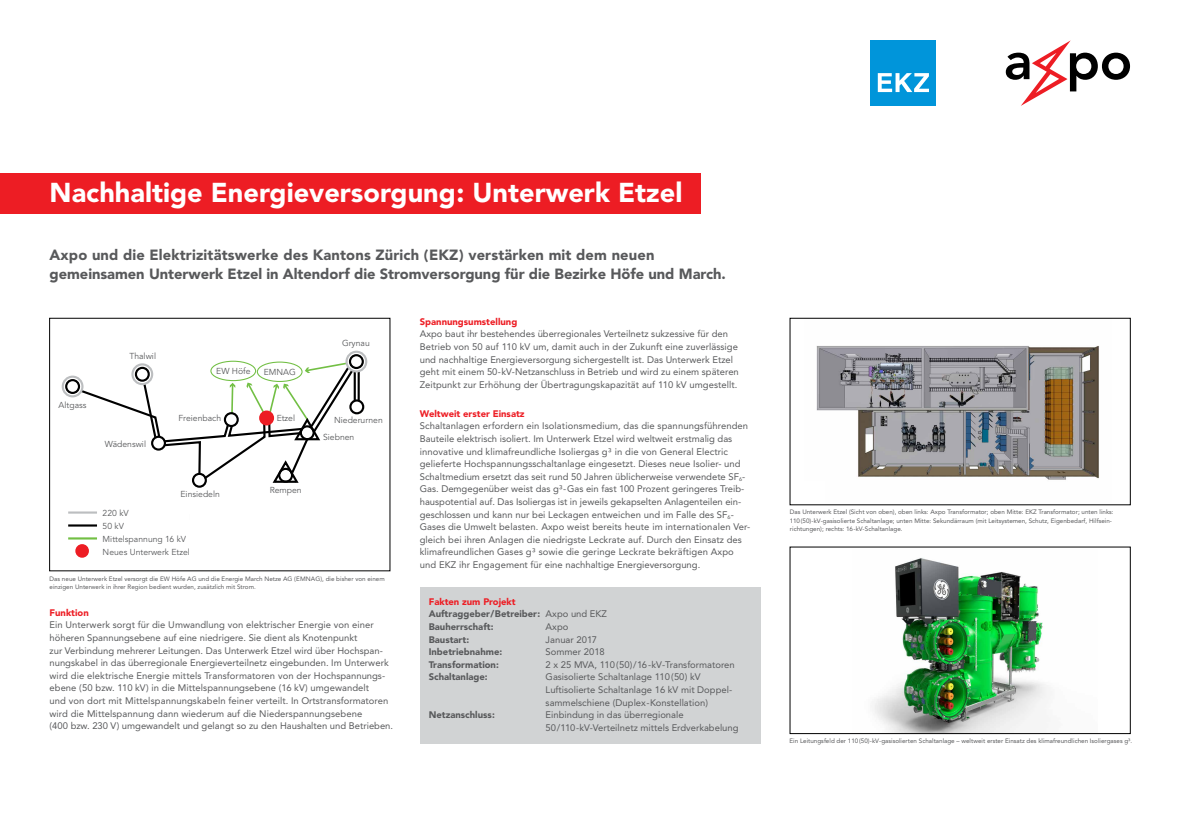
<style>
.page{position:relative;width:1180px;height:835px;background:#fff}
.page>*{position:absolute;margin:0;border:0;box-sizing:border-box;transform-origin:0 0}
.t1{font:900 27.12px "Avenir LT Pro";color:#fff}
.t2{font:900 14.7px/18.5px "Avenir LT Pro";letter-spacing:-.005em;color:#58595b}
.t3{font:9.45px/12.6px "Avenir LT Pro";color:#58595b}
.t4{font:900 9.45px/12.6px "Avenir LT Pro";color:#58595b}
.t5{font:900 9.45px "Avenir LT Pro";color:#ed1d24}
.t6{font:8.61px/12.9px "Avenir LT Pro";color:#58595b}
.t7{font:6.3px/8.4px "Avenir LT Pro";color:#58595b}
.s1{color:#ed1d24}
.s2{font-weight:400}
</style>
<div class="page">
<svg style="left:1005px;top:40px;width:125px;height:66px"></svg>
<div style="left:0;top:173px;width:700px;height:40px;background:#ed1d24"></div>
<div style="left:420px;top:587px;width:340px;height:157px;background:#d1d3d4"></div>
<img style="left:874px;top:558px;width:173px;height:173px">
<img style="left:816px;top:345px;width:283px;height:135px">
<div style="left:790px;top:318px;width:340px;height:186px;border:1px solid #000"></div>
<div style="left:870px;top:40px;width:66px;height:66px;background:#0095da"></div>
<svg style="left:878px;top:73px;width:51px;height:19px"></svg>
<div style="left:65px;top:379px;width:15px;height:15px;border:2px solid #000;border-radius:50%"></div>
<div style="left:192px;top:472px;width:15px;height:15px;border:2px solid #000;border-radius:50%"></div>
<div style="left:349px;top:399px;width:15px;height:15px;border:2px solid #000;border-radius:50%"></div>
<div style="left:349px;top:354px;width:15px;height:15px;border:2px solid #000;border-radius:50%"></div>
<hr style="left:354px;top:371px;width:2px;height:30px;background:#000">
<hr style="left:358px;top:371px;width:2px;height:30px;background:#000">
<div style="left:210px;top:360px;width:46px;height:21px;border:1px solid #72bf44;border-radius:50%"></div>
<div style="left:345px;top:350px;width:22px;height:22px;border:2px solid #bcbec0;border-radius:50%"></div>
<svg style="left:79px;top:361px;width:276px;height:123px"></svg>
<div style="left:260px;top:411px;width:13px;height:13px;background:#ed1d24;border-radius:50%"></div>
<div style="left:259px;top:410px;width:15px;height:15px;border:2px solid #ed1d24;border-radius:50%"></div>
<div style="left:131px;top:363px;width:22px;height:22px;border:2px solid #bcbec0;border-radius:50%"></div>
<div style="left:62px;top:375px;width:21px;height:22px;border:2px solid #bcbec0;border-radius:50%"></div>
<div style="left:54px;top:481px;width:107px;height:57px;background:#fff"></div>
<hr style="left:68px;top:511px;width:29px;height:2px;background:#bcbec0">
<hr style="left:68px;top:524px;width:29px;height:2px;background:#000">
<hr style="left:68px;top:537px;width:29px;height:2px;background:#72bf44">
<div style="left:76px;top:545px;width:12px;height:11px;background:#ed1d24;border-radius:50%"></div>
<div style="left:75px;top:544px;width:14px;height:13px;border:2px solid #ed1d24;border-radius:50%"></div>
<h1 class="t1" style="left:50px;top:176px;width:634px">Nachhaltige Energieversorgung: Unterwerk Etzel</h1>
<h2 class="t2" style="left:50px;top:246px;width:678px">Axpo und die Elektrizitätswerke des Kantons Zürich (EKZ) verstärken mit dem neuen gemeinsamen Unterwerk Etzel in Altendorf die Stromversorgung für die Bezirke Höfe und March.</h2>
<p class="t6" style="left:59px;top:398px;width:29px">Altgass</p>
<p class="t6" style="left:129px;top:349px;width:28px">Thalwil</p>
<p class="t6" style="left:105px;top:437px;width:43px">Wädenswil</p>
<p class="t6" style="left:216px;top:364px;width:36px">EW Höfe</p>
<p class="t6" style="left:264px;top:365px;width:34px">EMNAG</p>
<p class="t6" style="left:178px;top:412px;width:44px">Freienbach</p>
<p class="t6" style="left:180px;top:487px;width:41px">Einsiedeln</p>
<p class="t6" style="left:277px;top:412px;width:20px">Etzel</p>
<p class="t6" style="left:270px;top:483px;width:34px">Rempen</p>
<p class="t6" style="left:103px;top:506px;width:89px">220 kV<br>50 kV<br>Mittelspannung 16 kV<br>Neues Unterwerk Etzel</p>
<p class="t6" style="left:342px;top:337px;width:29px">Grynau</p>
<p class="t6" style="left:334px;top:413px;width:50px">Niederurnen</p>
<p class="t6" style="left:323px;top:431px;width:33px">Siebnen</p>
<p class="t7" style="left:50px;top:574px;width:337px">Das neue Unterwerk Etzel versorgt die EW Höfe AG und die Energie March Netze AG (EMNAG), die bisher von einem einzigen Unterwerk in ihrer Region bedient wurden, zusätzlich mit Strom.</p>
<p class="t5" style="left:50px;top:606px;width:41px">Funktion</p>
<p class="t3" style="left:50px;top:618px;width:345px">Ein Unterwerk sorgt für die Umwandlung von elektrischer Energie von einer höheren Spannungsebene auf eine niedrigere. Sie dient als Knotenpunkt<br>zur Verbindung mehrerer Leitungen. Das Unterwerk Etzel wird über Hochspan&shy;nungskabel in das überregionale Energieverteilnetz eingebunden. Im Unterwerk wird die elektrische Energie mittels Transformatoren von der Hochspannungs&shy;ebene (50 bzw. 110 kV) in die Mittelspannungsebene (16 kV) umgewandelt<br>und von dort mit Mittelspannungskabeln feiner verteilt. In Ortstransformatoren wird die Mittelspannung dann wiederum auf die Niederspannungsebene<br>(400 bzw. 230 V) umgewandelt und gelangt so zu den Haushalten und Betrieben.</p>
<p class="t5" style="left:420px;top:316px;width:99px">Spannungsumstellung</p>
<p class="t3" style="left:420px;top:328px;width:321px">Axpo baut ihr bestehendes überregionales Verteilnetz sukzessive für den Betrieb von 50 auf 110 kV um, damit auch in der Zukunft eine zuverlässige und nachhaltige Energieversorgung sichergestellt ist. Das Unterwerk Etzel geht mit einem 50-kV-Netzanschluss in Betrieb und wird zu einem späteren Zeitpunkt zur Erhöhung der Übertragungskapazität auf 110 kV umgestellt.</p>
<p class="t5" style="left:420px;top:407px;width:106px">Weltweit erster Einsatz</p>
<p class="t3" style="left:420px;top:419px;width:332px">Schaltanlagen erfordern ein Isolationsmedium, das die spannungsführenden Bauteile elektrisch isoliert. Im Unterwerk Etzel wird weltweit erstmalig das innovative und klimafreundliche Isoliergas g³ in die von General Electric gelieferte Hochspannungsschaltanlage eingesetzt. Dieses neue Isolier- und Schaltmedium ersetzt das seit rund 50 Jahren üblicherweise verwendete SF<sub>6</sub>- Gas. Demgegenüber weist das g³-Gas ein fast 100 Prozent geringeres Treib&shy;hauspotential auf. Das Isoliergas ist in jeweils gekapselten Anlagenteilen ein&shy;geschlossen und kann nur bei Leckagen entweichen und im Falle des SF<sub>6</sub>- Gases die Umwelt belasten. Axpo weist bereits heute im internationalen Ver&shy;gleich bei ihren Anlagen die niedrigste Leckrate auf. Durch den Einsatz des klimafreundlichen Gases g³ sowie die geringe Leckrate bekräftigen Axpo und EKZ ihr Engagement für eine nachhaltige Energieversorgung.</p>
<p class="t4" style="left:429px;top:595px;width:180px"><span class="s1">Fakten zum Projekt<br></span>Auftraggeber/Betreiber: <span class="s2">Axpo und EKZ<br></span>Bauherrschaft:</p>
<p class="t3" style="left:545px;top:620px;width:24px">Axpo</p>
<p class="t4" style="left:429px;top:633px;width:42px">Baustart:</p>
<p class="t3" style="left:545px;top:633px;width:53px">Januar 2017</p>
<p class="t4" style="left:429px;top:645px;width:75px">Inbetriebnahme:</p>
<p class="t3" style="left:545px;top:645px;width:60px">Sommer 2018</p>
<p class="t4" style="left:429px;top:658px;width:72px">Transformation:</p>
<p class="t3" style="left:545px;top:658px;width:191px">2 x 25 MVA, 110(50)/16-kV-Transformatoren</p>
<p class="t4" style="left:429px;top:670px;width:60px">Schaltanlage:</p>
<p class="t3" style="left:545px;top:670px;width:188px">Gasisolierte Schaltanlage 110(50) kV<br>Luftisolierte Schaltanlage 16 kV mit Doppel&shy;sammelschiene (Duplex-Konstellation)</p>
<p class="t4" style="left:429px;top:708px;width:68px">Netzanschluss:</p>
<p class="t3" style="left:545px;top:708px;width:194px">Einbindung in das überregionale<br>50/110-kV-Verteilnetz mittels Erdverkabelung</p>
<p class="t7" style="left:790px;top:507px;width:325px">Das Unterwerk Etzel (Sicht von oben), oben links: Axpo Transformator; oben Mitte: EKZ Transformator; unten links:<br>110(50)-kV-gasisolierte Schaltanlage; unten Mitte: Sekundärraum (mit Leitsystemen, Schutz, Eigenbedarf, Hilfsein&shy;richtungen); rechts: 16-kV-Schaltanlage.</p>
<p class="t7" style="left:789px;top:736px;width:344px">Ein Leitungsfeld der 110(50)-kV-gasisolierten Schaltanlage – weltweit erster Einsatz des klimafreundlichen Isoliergases g³.</p>
</div>
